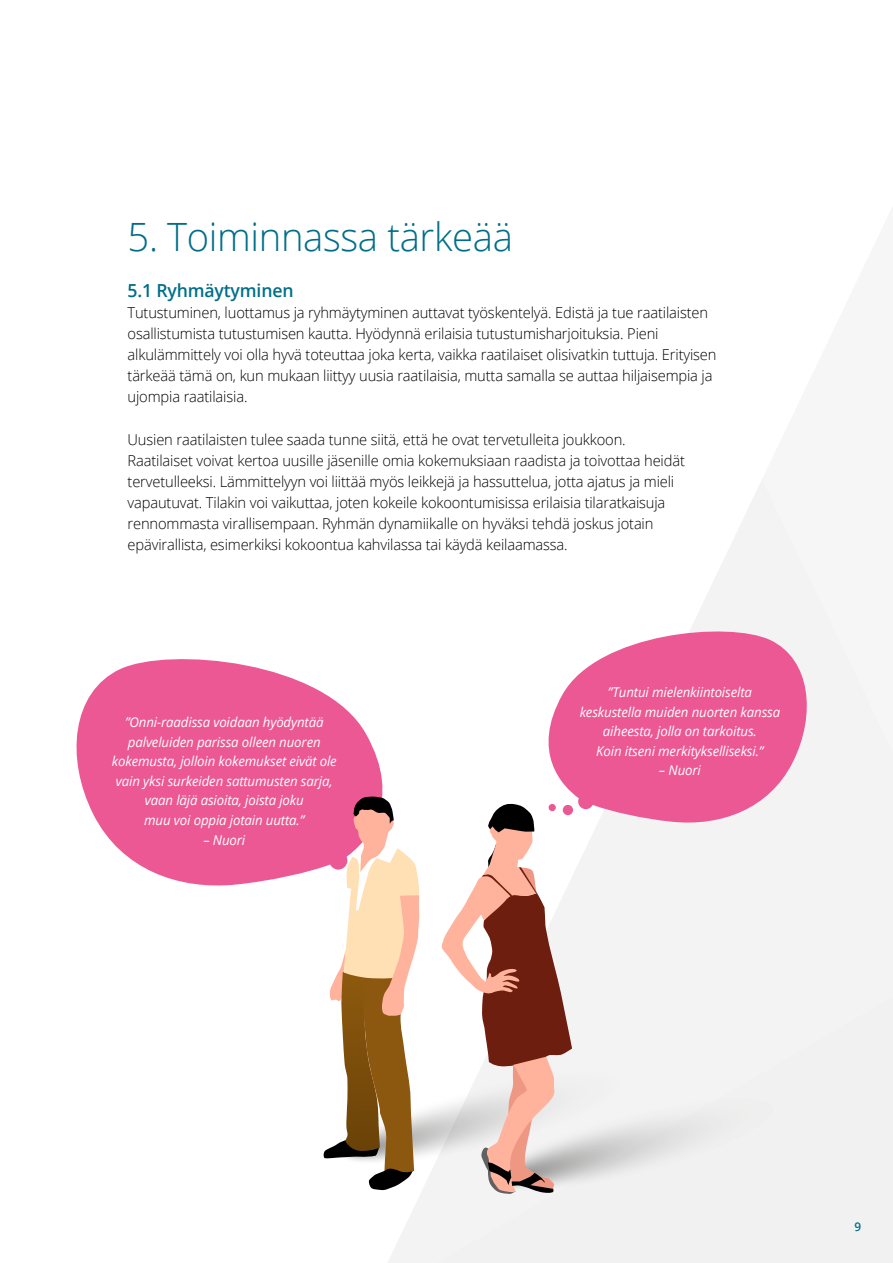
<style>
.page{position:relative;width:893px;height:1263px;background:#fff}
.page>*{position:absolute;margin:0;border:0;box-sizing:border-box;transform-origin:0 0}
.t1{font:300 39px "Open Sans";letter-spacing:-.01em;color:#006e89}
.t2{font:600 18px "Open Sans";letter-spacing:-.01em;color:#006e89}
.t3{font:300 15px/21px "Open Sans";letter-spacing:-.01em;color:#000}
.t4{font:italic 13.5px/19.5px "Open Sans";letter-spacing:-.01em;color:#fff;text-align:center}
.t5{font:600 12px "Open Sans";color:#006e89}
</style>
<div class="page">
<svg style="left:388px;top:480px;width:505px;height:783px;fill:#f3f3f3"></svg>
<svg style="left:76px;top:646px;width:329px;height:240px;fill:#eb5893"></svg>
<svg style="left:530px;top:621px;width:286px;height:206px;fill:#eb5893"></svg>
<svg style="left:323px;top:796px;width:451px;height:398px"></svg>
<h1 class="t1" style="left:128px;top:210px;width:387px">5. Toiminnassa tärkeää</h1>
<p class="t2" style="left:128px;top:279px;width:167px">5.1 Ryhmäytyminen</p>
<p class="t3" style="left:128px;top:302px;width:590px">Tutustuminen, luottamus ja ryhmäytyminen auttavat työskentelyä. Edistä ja tue raatilaisten osallistumista tutustumisen kautta. Hyödynnä erilaisia tutustumisharjoituksia. Pieni alkulämmittely voi olla hyvä toteuttaa joka kerta, vaikka raatilaiset olisivatkin tuttuja. Erityisen tärkeää tämä on, kun mukaan liittyy uusia raatilaisia, mutta samalla se auttaa hiljaisempia ja ujompia raatilaisia.</p>
<p class="t3" style="left:128px;top:428px;width:559px">Uusien raatilaisten tulee saada tunne siitä, että he ovat tervetulleita joukkoon.<br>Raatilaiset voivat kertoa uusille jäsenille omia kokemuksiaan raadista ja toivottaa heidät tervetulleeksi. Lämmittelyyn voi liittää myös leikkejä ja hassuttelua, jotta ajatus ja mieli vapautuvat. Tilakin voi vaikuttaa, joten kokeile kokoontumisissa erilaisia tilaratkaisuja rennommasta virallisempaan. Ryhmän dynamiikalle on hyväksi tehdä joskus jotain epävirallista, esimerkiksi kokoontua kahvilassa tai käydä keilaamassa.</p>
<p class="t4" style="left:112px;top:712px;width:226px">”Onni-raadissa voidaan hyödyntää palveluiden parissa olleen nuoren kokemusta, jolloin kokemukset eivät ole vain yksi surkeiden sattumusten sarja, vaan läjä asioita, joista joku<br>muu voi oppia jotain uutta.”</p>
<p class="t4" style="left:203px;top:829px;width:43px">– Nuori</p>
<p class="t4" style="left:580px;top:682px;width:202px">”Tuntui mielenkiintoiselta keskustella muiden nuorten kanssa aiheesta, jolla on tarkoitus.<br>Koin itseni merkitykselliseksi.”</p>
<p class="t4" style="left:659px;top:760px;width:43px">– Nuori</p>
<p class="t5" style="left:854px;top:1218px;width:8px">9</p>
</div>
